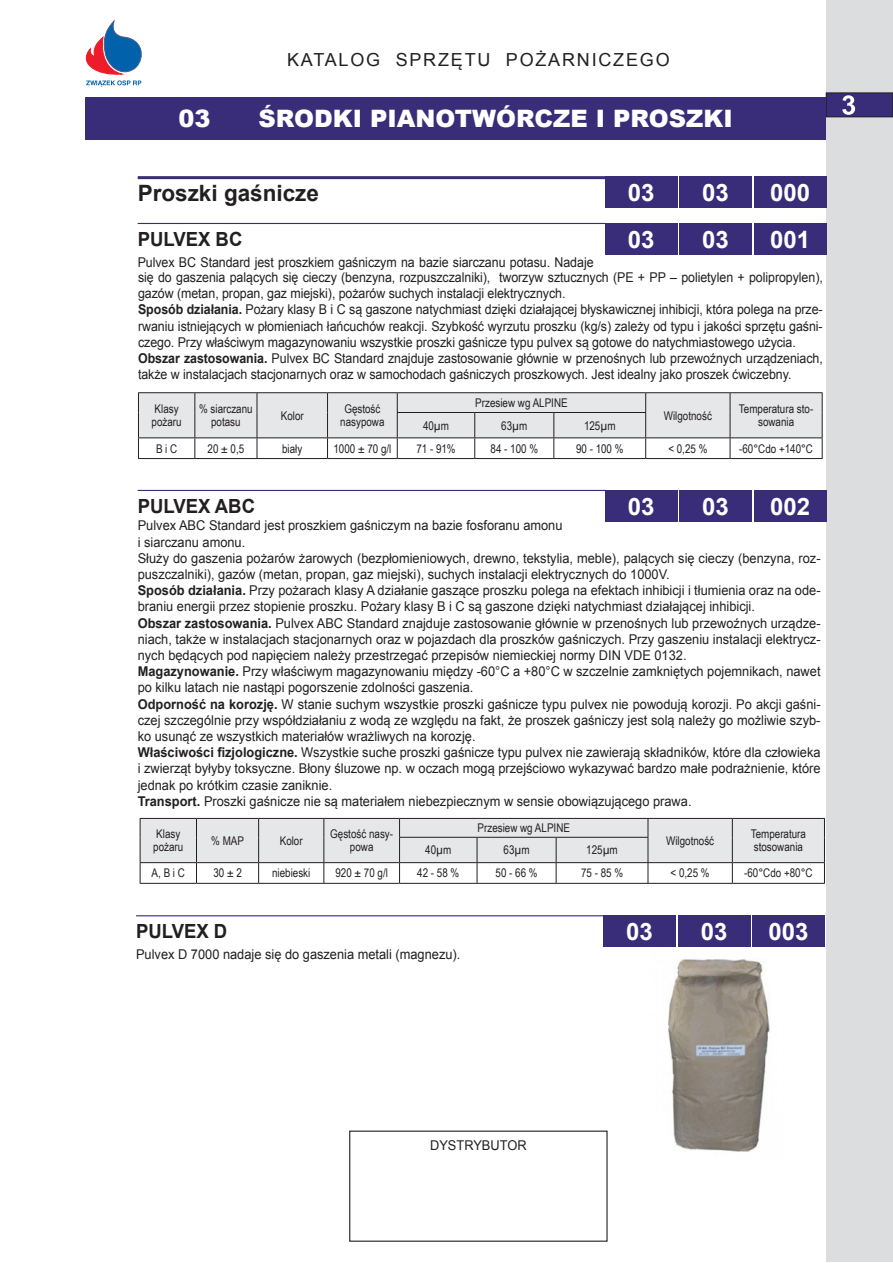
<style>
.page{position:relative;width:893px;height:1263px;background:#fff}
.page>*{position:absolute;margin:0;border:0;box-sizing:border-box;transform-origin:0 0}
.t1{font:900 24px "Arial";color:#fff}
.t2{font:700 24px "Arial";color:#fff}
.t3{font:700 22.5px "Arial";color:#231f20}
.t4{font:700 19.5px "Arial";color:#231f20;scale:.95 1}
.t5{font:18px "Arial";letter-spacing:.1em;color:#231f20}
.t6{font:13.5px/16.2px "Arial";color:#231f20;scale:.95 1}
.t7{font:13.5px/16.2px "Arial";color:#231f20;scale:.92 1}
.t8{font:12px/12.9px "Arial Narrow";color:#231f20;text-align:center}
.s1{font-weight:700}
</style>
<div class="page">
<svg style="left:85px;top:21px;width:57px;height:66px"></svg>
<div style="left:349px;top:1130px;width:259px;height:112px;border:1px solid #231f20"></div>
<div style="left:826px;top:0;width:67px;height:1261px;background:#dcdddf"></div>
<div style="left:826px;top:93px;width:67px;height:24px;background:#392d7a"></div>
<div style="left:826px;top:93px;width:67px;height:24px;border:1px solid #231f20"></div>
<svg style="left:842px;top:95px;width:13px;height:20px"></svg>
<div style="left:85px;top:97px;width:741px;height:42px;background:#392d7a"></div>
<img style="left:668px;top:959px;width:102px;height:193px">
<hr style="left:138px;top:176px;width:468px;height:3px;background:#392d7a">
<div style="left:605px;top:176px;width:72px;height:32px;background:#392d7a"></div>
<div style="left:679px;top:176px;width:73px;height:32px;background:#392d7a"></div>
<div style="left:754px;top:176px;width:72px;height:32px;background:#392d7a"></div>
<hr style="left:138px;top:223px;width:468px;height:1px;background:#392d7a">
<div style="left:605px;top:223px;width:72px;height:32px;background:#392d7a"></div>
<div style="left:679px;top:223px;width:73px;height:32px;background:#392d7a"></div>
<div style="left:754px;top:223px;width:72px;height:32px;background:#392d7a"></div>
<hr style="left:138px;top:490px;width:468px;height:1px;background:#392d7a">
<div style="left:605px;top:490px;width:72px;height:32px;background:#392d7a"></div>
<div style="left:679px;top:490px;width:73px;height:32px;background:#392d7a"></div>
<div style="left:754px;top:490px;width:72px;height:32px;background:#392d7a"></div>
<hr style="left:136px;top:915px;width:468px;height:1px;background:#392d7a">
<div style="left:603px;top:915px;width:73px;height:32px;background:#392d7a"></div>
<div style="left:678px;top:915px;width:72px;height:32px;background:#392d7a"></div>
<div style="left:752px;top:915px;width:72px;height:32px;background:#392d7a"></div>
<hr style="left:138px;top:392px;width:57px;height:1px;background:#231f20">
<hr style="left:195px;top:392px;width:62px;height:1px;background:#231f20">
<hr style="left:257px;top:392px;width:71px;height:1px;background:#231f20">
<hr style="left:328px;top:392px;width:69px;height:1px;background:#231f20">
<hr style="left:397px;top:392px;width:78px;height:1px;background:#231f20">
<hr style="left:475px;top:392px;width:79px;height:1px;background:#231f20">
<hr style="left:554px;top:392px;width:92px;height:1px;background:#231f20">
<hr style="left:646px;top:392px;width:84px;height:1px;background:#231f20">
<hr style="left:730px;top:392px;width:92px;height:1px;background:#231f20">
<svg style="left:138px;top:393px;width:685px;height:65px"></svg>
<hr style="left:138px;top:458px;width:57px;height:1px;background:#231f20">
<hr style="left:195px;top:458px;width:62px;height:1px;background:#231f20">
<hr style="left:257px;top:458px;width:71px;height:1px;background:#231f20">
<hr style="left:328px;top:458px;width:69px;height:1px;background:#231f20">
<hr style="left:397px;top:458px;width:78px;height:1px;background:#231f20">
<hr style="left:475px;top:458px;width:79px;height:1px;background:#231f20">
<hr style="left:554px;top:458px;width:92px;height:1px;background:#231f20">
<hr style="left:646px;top:458px;width:84px;height:1px;background:#231f20">
<hr style="left:730px;top:458px;width:92px;height:1px;background:#231f20">
<svg style="left:140px;top:818px;width:685px;height:65px"></svg>
<hr style="left:140px;top:883px;width:56px;height:1px;background:#231f20">
<hr style="left:196px;top:883px;width:63px;height:1px;background:#231f20">
<hr style="left:259px;top:883px;width:65px;height:1px;background:#231f20">
<hr style="left:324px;top:883px;width:76px;height:1px;background:#231f20">
<hr style="left:400px;top:883px;width:77px;height:1px;background:#231f20">
<hr style="left:477px;top:883px;width:79px;height:1px;background:#231f20">
<hr style="left:556px;top:883px;width:92px;height:1px;background:#231f20">
<hr style="left:648px;top:883px;width:84px;height:1px;background:#231f20">
<hr style="left:732px;top:883px;width:93px;height:1px;background:#231f20">
<h3 class="t5" style="left:287px;top:48px;width:384px">KATALOG SPRZĘTU POŻARNICZEGO</h3>
<h1 class="t1" style="left:179px;top:101px;width:34px">03</h1>
<h1 class="t1" style="left:259px;top:101px;width:476px">ŚRODKI PIANOTWÓRCZE I PROSZKI</h1>
<h2 class="t3" style="left:138px;top:179px;width:183px">Proszki gaśnicze</h2>
<h3 class="t4" style="left:138px;top:226px;width:112px">PULVEX BC</h3>
<p class="t7" style="left:138px;top:254px;width:497px">Pulvex BC Standard jest proszkiem gaśniczym na bazie siarczanu potasu. Nadaje</p>
<h1 class="t2" style="left:628px;top:176px;width:28px">03</h1>
<h1 class="t2" style="left:702px;top:176px;width:28px">03</h1>
<h1 class="t2" style="left:770px;top:176px;width:42px">000</h1>
<h1 class="t2" style="left:628px;top:223px;width:28px">03</h1>
<h1 class="t2" style="left:702px;top:223px;width:28px">03</h1>
<h1 class="t2" style="left:770px;top:223px;width:42px">001</h1>
<p class="t7" style="left:138px;top:269px;width:746px">się do gaszenia palących się cieczy (benzyna, rozpuszczalniki), tworzyw sztucznych (PE + PP – polietylen + polipropylen), gazów (metan, propan, gaz miejski), pożarów suchych instalacji elektrycznych.<br><span class="s1">Sposób działania.</span> Pożary klasy B i C są gaszone natychmiast dzięki działającej błyskawicznej inhibicji, która polega na prze&shy;rwaniu istniejących w płomieniach łańcuchów reakcji. Szybkość wyrzutu proszku (kg/s) zależy od typu i jakości sprzętu gaśni&shy;czego. Przy właściwym magazynowaniu wszystkie proszki gaśnicze typu pulvex są gotowe do natychmiastowego użycia.<br><span class="s1">Obszar zastosowania.</span> Pulvex BC Standard znajduje zastosowanie głównie w przenośnych lub przewoźnych urządzeniach, także w instalacjach stacjonarnych oraz w samochodach gaśniczych proszkowych. Jest idealny jako proszek ćwiczebny.</p>
<p class="t8" style="left:152px;top:402px;width:32px;text-align:left">Klasy pożaru</p>
<p class="t8" style="left:199px;top:402px;width:55px">% siarczanu potasu</p>
<p class="t8" style="left:281px;top:408px;width:24px">Kolor</p>
<p class="t8" style="left:340px;top:402px;width:46px">Gęstość nasypowa</p>
<p class="t8" style="left:475px;top:396px;width:94px">Przesiew wg ALPINE</p>
<p class="t8" style="left:423px;top:418px;width:28px">40µm</p>
<p class="t8" style="left:501px;top:418px;width:28px">63µm</p>
<p class="t8" style="left:584px;top:418px;width:33px">125µm</p>
<p class="t8" style="left:664px;top:408px;width:50px">Wilgotność</p>
<p class="t8" style="left:739px;top:402px;width:76px">Temperatura sto&shy;sowania</p>
<p class="t8" style="left:156px;top:441px;width:23px">B i C</p>
<p class="t8" style="left:208px;top:441px;width:38px">20 ± 0,5</p>
<p class="t8" style="left:282px;top:441px;width:22px">biały</p>
<p class="t8" style="left:333px;top:441px;width:60px">1000 ± 70 g/l</p>
<p class="t8" style="left:416px;top:441px;width:41px">71 - 91%</p>
<p class="t8" style="left:490px;top:441px;width:49px">84 - 100 %</p>
<p class="t8" style="left:576px;top:441px;width:49px">90 - 100 %</p>
<p class="t8" style="left:668px;top:441px;width:41px">&lt; 0,25 %</p>
<p class="t8" style="left:739px;top:441px;width:75px">-60°Cdo +140°C</p>
<h3 class="t4" style="left:138px;top:493px;width:125px">PULVEX ABC</h3>
<h1 class="t2" style="left:628px;top:490px;width:28px">03</h1>
<h1 class="t2" style="left:702px;top:490px;width:28px">03</h1>
<h1 class="t2" style="left:770px;top:490px;width:42px">002</h1>
<p class="t6" style="left:138px;top:518px;width:720px">Pulvex ABC Standard jest proszkiem gaśniczym na bazie fosforanu amonu<br>i siarczanu amonu.<br>Służy do gaszenia pożarów żarowych (bezpłomieniowych, drewno, tekstylia, meble), palących się cieczy (benzyna, roz&shy;puszczalniki), gazów (metan, propan, gaz miejski), suchych instalacji elektrycznych do 1000V.<br><span class="s1">Sposób działania.</span> Przy pożarach klasy A działanie gaszące proszku polega na efektach inhibicji i tłumienia oraz na ode&shy;braniu energii przez stopienie proszku. Pożary klasy B i C są gaszone dzięki natychmiast działającej inhibicji.<br><span class="s1">Obszar zastosowania.</span> Pulvex ABC Standard znajduje zastosowanie głównie w przenośnych lub przewoźnych urządze&shy;niach, także w instalacjach stacjonarnych oraz w pojazdach dla proszków gaśniczych. Przy gaszeniu instalacji elektrycz&shy;nych będących pod napięciem należy przestrzegać przepisów niemieckiej normy DIN VDE 0132.<br><span class="s1">Magazynowanie.</span> Przy właściwym magazynowaniu między -60°C a +80°C w szczelnie zamkniętych pojemnikach, nawet po kilku latach nie nastąpi pogorszenie zdolności gaszenia.<br><span class="s1">Odporność na korozję.</span> W stanie suchym wszystkie proszki gaśnicze typu pulvex nie powodują korozji. Po akcji gaśni&shy;czej szczególnie przy współdziałaniu z wodą ze względu na fakt, że proszek gaśniczy jest solą należy go możliwie szyb&shy;ko usunąć ze wszystkich materiałów wrażliwych na korozję.<br><span class="s1">Właściwości fizjologiczne.</span> Wszystkie suche proszki gaśnicze typu pulvex nie zawierają składników, które dla człowieka i zwierząt byłyby toksyczne. Błony śluzowe np. w oczach mogą przejściowo wykazywać bardzo małe podrażnienie, które jednak po krótkim czasie zaniknie.<br><span class="s1">Transport.</span> Proszki gaśnicze nie są materiałem niebezpiecznym w sensie obowiązującego prawa.</p>
<p class="t8" style="left:153px;top:827px;width:32px;text-align:left">Klasy pożaru</p>
<p class="t8" style="left:211px;top:834px;width:34px">% MAP</p>
<p class="t8" style="left:280px;top:834px;width:24px">Kolor</p>
<p class="t8" style="left:330px;top:827px;width:64px">Gęstość nasy&shy;powa</p>
<p class="t8" style="left:478px;top:821px;width:94px">Przesiew wg ALPINE</p>
<p class="t8" style="left:666px;top:834px;width:50px">Wilgotność</p>
<p class="t8" style="left:751px;top:827px;width:57px;text-align:left">Temperatura stosowania</p>
<p class="t8" style="left:425px;top:843px;width:28px">40µm</p>
<p class="t8" style="left:504px;top:843px;width:28px">63µm</p>
<p class="t8" style="left:586px;top:843px;width:33px">125µm</p>
<p class="t8" style="left:152px;top:866px;width:35px">A, B i C</p>
<p class="t8" style="left:213px;top:866px;width:30px">30 ± 2</p>
<p class="t8" style="left:272px;top:866px;width:40px">niebieski</p>
<p class="t8" style="left:335px;top:866px;width:54px">920 ± 70 g/l</p>
<p class="t8" style="left:417px;top:866px;width:44px">42 - 58 %</p>
<p class="t8" style="left:496px;top:866px;width:44px">50 - 66 %</p>
<p class="t8" style="left:581px;top:866px;width:44px">75 - 85 %</p>
<p class="t8" style="left:671px;top:866px;width:41px">&lt; 0,25 %</p>
<p class="t8" style="left:744px;top:866px;width:70px">-60°Cdo +80°C</p>
<h3 class="t4" style="left:136px;top:918px;width:98px">PULVEX D</h3>
<p class="t6" style="left:136px;top:946px;width:343px">Pulvex D 7000 nadaje się do gaszenia metali (magnezu).</p>
<p class="t6" style="left:430px;top:1137px;width:103px">DYSTRYBUTOR</p>
<h1 class="t2" style="left:626px;top:915px;width:28px">03</h1>
<h1 class="t2" style="left:701px;top:915px;width:28px">03</h1>
<h1 class="t2" style="left:768px;top:915px;width:42px">003</h1>
</div>
